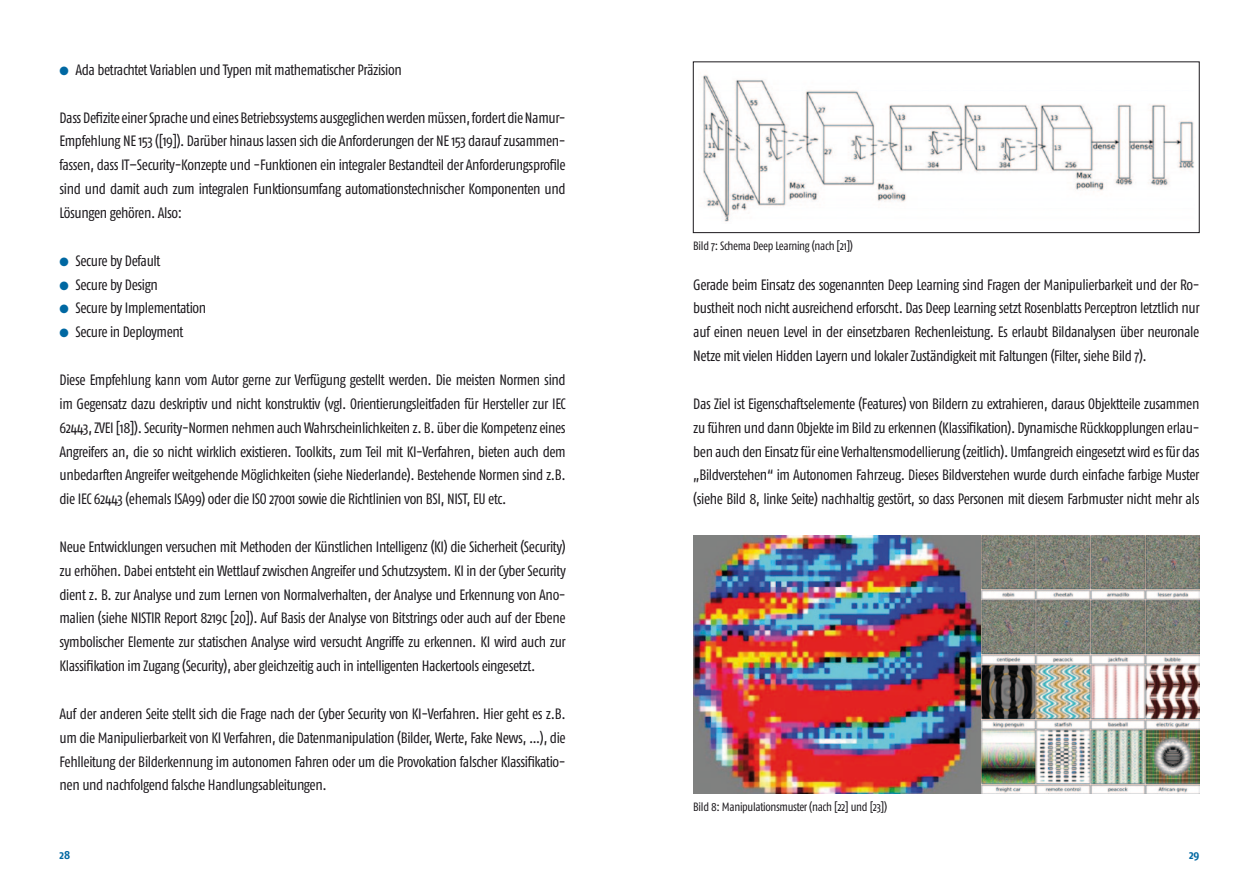
<style>
.page{position:relative;width:1259px;height:893px;background:#fff}
.page>*{position:absolute;margin:0;border:0;box-sizing:border-box;transform-origin:0 0}
.t1{font:15px/23.9px "Fago Co";letter-spacing:-.025em;color:#1b181c;text-align:justify}
.t2{font:12px "Fago Co";letter-spacing:-.025em;color:#1b181c}
.t3{font:700 12px "Fago Co";color:#0068a2}
.s1{color:#0068a2}
</style>
<div class="page">
<img style="left:702px;top:74px;width:492px;height:148px">
<div style="left:693px;top:62px;width:506px;height:171px;border:1px solid #1b181c"></div>
<img style="left:693px;top:535px;width:506px;height:258px">
<p class="t1" style="left:60px;top:58px;width:344px"><span class="s1">●</span> Ada betrachtet Variablen und Typen mit mathematischer Präzision</p>
<p class="t1" style="left:60px;top:105px;width:508px">Dass Defizite einer Sprache und eines Betriebssystems ausgeglichen werden müssen, fordert die Namur-Empfehlung NE 153 ([19]). Darüber hinaus lassen sich die Anforderungen der NE 153 darauf zusammen&shy;fassen, dass IT–Security-Konzepte und -Funktionen ein integraler Bestandteil der Anforderungsprofile sind und damit auch zum integralen Funktionsumfang automationstechnischer Komponenten und Lösungen gehören. Also:</p>
<p class="t1" style="left:60px;top:248px;width:103px"><span class="s1">●</span> Secure by Default</p>
<p class="t1" style="left:60px;top:272px;width:100px"><span class="s1">●</span> Secure by Design</p>
<p class="t1" style="left:60px;top:296px;width:148px"><span class="s1">●</span> Secure by Implementation</p>
<p class="t1" style="left:60px;top:320px;width:125px"><span class="s1">●</span> Secure in Deployment</p>
<p class="t1" style="left:60px;top:368px;width:508px">Diese Empfehlung kann vom Autor gerne zur Verfügung gestellt werden. Die meisten Normen sind im Gegensatz dazu deskriptiv und nicht konstruktiv (vgl. Orientierungsleitfaden für Hersteller zur IEC 62443, ZVEI [18]). Security-Normen nehmen auch Wahrscheinlichkeiten z. B. über die Kompetenz eines Angreifers an, die so nicht wirklich existieren. Toolkits, zum Teil mit KI-Verfahren, bieten auch dem unbedarften Angreifer weitgehende Möglichkeiten (siehe Niederlande). Bestehende Normen sind z.B. die IEC 62443 (ehemals ISA99) oder die ISO 27001 sowie die Richtlinien von BSI, NIST, EU etc.</p>
<p class="t1" style="left:60px;top:535px;width:508px">Neue Entwicklungen versuchen mit Methoden der Künstlichen Intelligenz (KI) die Sicherheit (Security) zu erhöhen. Dabei entsteht ein Wettlauf zwischen Angreifer und Schutzsystem. KI in der Cyber Security dient z. B. zur Analyse und zum Lernen von Normalverhalten, der Analyse und Erkennung von Ano&shy;malien (siehe NISTIR Report 8219c [20]). Auf Basis der Analyse von Bitstrings oder auch auf der Ebene symbolischer Elemente zur statischen Analyse wird versucht Angriffe zu erkennen. KI wird auch zur Klassifikation im Zugang (Security), aber gleichzeitig auch in intelligenten Hackertools eingesetzt.</p>
<p class="t1" style="left:60px;top:702px;width:508px">Auf der anderen Seite stellt sich die Frage nach der Cyber Security von KI-Verfahren. Hier geht es z.B. um die Manipulierbarkeit von KI Verfahren, die Datenmanipulation (Bilder, Werte, Fake News, …), die Fehlleitung der Bilderkennung im autonomen Fahren oder um die Provokation falscher Klassifikatio&shy;nen und nachfolgend falsche Handlungsableitungen.</p>
<p class="t2" style="left:693px;top:239px;width:161px">Bild 7: Schema Deep Learning (nach [21])</p>
<p class="t1" style="left:693px;top:272px;width:508px">Gerade beim Einsatz des sogenannten Deep Learning sind Fragen der Manipulierbarkeit und der Ro&shy;bustheit noch nicht ausreichend erforscht. Das Deep Learning setzt Rosenblatts Perceptron letztlich nur auf einen neuen Level in der einsetzbaren Rechenleistung. Es erlaubt Bildanalysen über neuronale Netze mit vielen Hidden Layern und lokaler Zuständigkeit mit Faltungen (Filter, siehe Bild 7).</p>
<p class="t1" style="left:693px;top:391px;width:508px">Das Ziel ist Eigenschaftselemente (Features) von Bildern zu extrahieren, daraus Objektteile zusammen zu führen und dann Objekte im Bild zu erkennen (Klassifikation). Dynamische Rückkopplungen erlau&shy;ben auch den Einsatz für eine Verhaltensmodellierung (zeitlich). Umfangreich eingesetzt wird es für das „Bildverstehen“ im Autonomen Fahrzeug. Dieses Bildverstehen wurde durch einfache farbige Muster (siehe Bild 8, linke Seite) nachhaltig gestört, so dass Personen mit diesem Farbmuster nicht mehr als</p>
<p class="t2" style="left:693px;top:800px;width:195px">Bild 8: Manipulationsmuster (nach [22] und [23])</p>
<p class="t3" style="left:60px;top:847px;width:12px">28</p>
<p class="t3" style="left:1189px;top:847px;width:12px">29</p>
</div>
